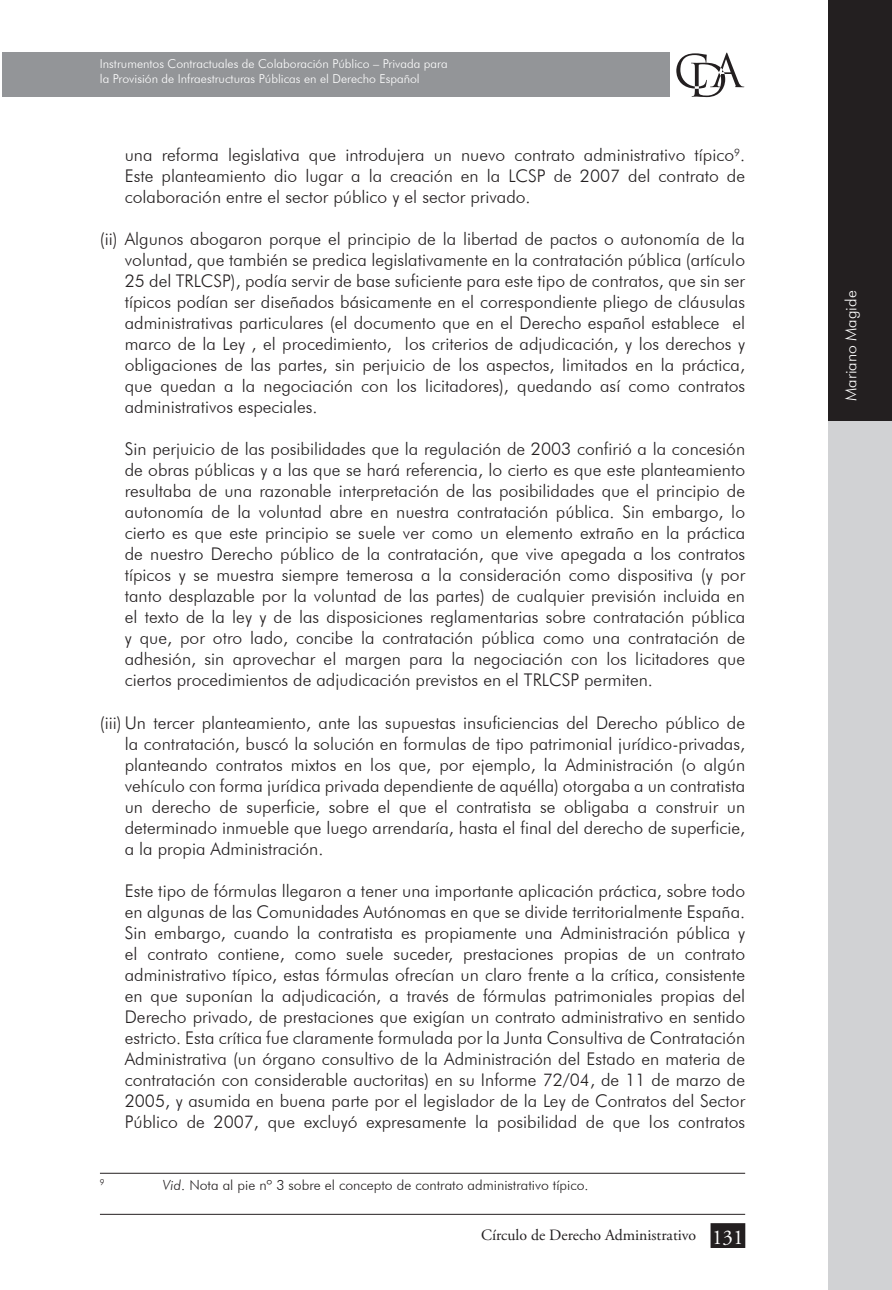
<style>
.page{position:relative;width:892px;height:1290px;background:#fff}
.page>*{position:absolute;margin:0;border:0;box-sizing:border-box;transform-origin:0 0}
.t1{font:300 17.5px/21px "Futura BT";color:#231f20;text-align:justify}
.t2{font:15.75px "Adobe Garamond Pro";color:#231f20}
.t3{font:300 15.75px "Futura BT";color:#fff}
.t4{font:300 14px "Futura BT";color:#231f20}
.t5{font:300 12.25px/14.7px "Futura BT";color:#fff}
.t6{font:300 8.22px "Futura BT";color:#231f20}
.s1{font-style:italic}
.s2{font-size:21px;color:#fff}
</style>
<div class="page">
<div style="left:2px;top:52px;width:667px;height:44px;background:#939598"></div>
<svg style="left:676px;top:53px;width:68px;height:44px"></svg>
<hr style="left:100px;top:1214px;width:645px;height:1px;background:#231f20">
<div style="left:711px;top:1224px;width:33px;height:23px;background:#231f20"></div>
<div style="left:710px;top:1223px;width:35px;height:25px;border:2px solid #231f20"></div>
<div style="left:828px;top:62px;width:64px;height:1228px;background:#d1d2d4"></div>
<div style="left:828px;top:0;width:64px;height:421px;background:#231f20"></div>
<hr style="left:100px;top:1172px;width:645px;height:1px;background:#231f20">
<p class="t5" style="left:100px;top:56px;width:349px">Instrumentos Contractuales de Colaboración Público – Privada para la Provisión de Infraestructuras Públicas en el Derecho Español</p>
<p class="t1" style="left:125px;top:144px;width:622px">una reforma legislativa que introdujera un nuevo contrato administrativo típico<sup>9</sup>.<br>Este planteamiento dio lugar a la creación en la LCSP de 2007 del contrato de colaboración entre el sector público y el sector privado.</p>
<p class="t1" style="left:125px;top:228px;width:622px;text-indent:-25px">(ii) Algunos abogaron porque el principio de la libertad de pactos o autonomía de la voluntad, que también se predica legislativamente en la contratación pública (artículo 25 del TRLCSP), podía servir de base suficiente para este tipo de contratos, que sin ser típicos podían ser diseñados básicamente en el correspondiente pliego de cláusulas administrativas particulares (el documento que en el Derecho español establece el marco de la Ley , el procedimiento, los criterios de adjudicación, y los derechos y obligaciones de las partes, sin perjuicio de los aspectos, limitados en la práctica, que quedan a la negociación con los licitadores), quedando así como contratos administrativos especiales.</p>
<p class="t1" style="left:125px;top:438px;width:622px">Sin perjuicio de las posibilidades que la regulación de 2003 confirió a la concesión de obras públicas y a las que se hará referencia, lo cierto es que este planteamiento resultaba de una razonable interpretación de las posibilidades que el principio de autonomía de la voluntad abre en nuestra contratación pública. Sin embargo, lo cierto es que este principio se suele ver como un elemento extraño en la práctica de nuestro Derecho público de la contratación, que vive apegada a los contratos típicos y se muestra siempre temerosa a la consideración como dispositiva (y por tanto desplazable por la voluntad de las partes) de cualquier previsión incluida en el texto de la ley y de las disposiciones reglamentarias sobre contratación pública y que, por otro lado, concibe la contratación pública como una contratación de adhesión, sin aprovechar el margen para la negociación con los licitadores que ciertos procedimientos de adjudicación previstos en el TRLCSP permiten.</p>
<p class="t1" style="left:125px;top:711px;width:622px;text-indent:-25px">(iii) Un tercer planteamiento, ante las supuestas insuficiencias del Derecho público de la contratación, buscó la solución en formulas de tipo patrimonial jurídico-privadas, planteando contratos mixtos en los que, por ejemplo, la Administración (o algún vehículo con forma jurídica privada dependiente de aquélla) otorgaba a un contratista un derecho de superficie, sobre el que el contratista se obligaba a construir un determinado inmueble que luego arrendaría, hasta el final del derecho de superficie, a la propia Administración.</p>
<p class="t1" style="left:125px;top:879px;width:622px">Este tipo de fórmulas llegaron a tener una importante aplicación práctica, sobre todo en algunas de las Comunidades Autónomas en que se divide territorialmente España.<br>Sin embargo, cuando la contratista es propiamente una Administración pública y el contrato contiene, como suele suceder, prestaciones propias de un contrato administrativo típico, estas fórmulas ofrecían un claro frente a la crítica, consistente en que suponían la adjudicación, a través de fórmulas patrimoniales propias del Derecho privado, de prestaciones que exigían un contrato administrativo en sentido estricto. Esta crítica fue claramente formulada por la Junta Consultiva de Contratación Administrativa (un órgano consultivo de la Administración del Estado en materia de contratación con considerable auctoritas) en su Informe 72/04, de 11 de marzo de 2005, y asumida en buena parte por el legislador de la Ley de Contratos del Sector Público de 2007, que excluyó expresamente la posibilidad de que los contratos</p>
<p class="t6" style="left:100px;top:1177px;width:6px">9</p>
<p class="t4" style="left:163px;top:1176px;width:427px"><span class="s1">Vid</span>. Nota al pie nº 3 sobre el concepto de contrato administrativo típico.</p>
<p class="t2" style="left:481px;top:1226px;width:264px">Círculo de Derecho Administrativo <span class="s2">131</span></p>
<p class="t3" style="left:841px;top:401px;width:112px;rotate:-90deg">Mariano Magide</p>
</div>
